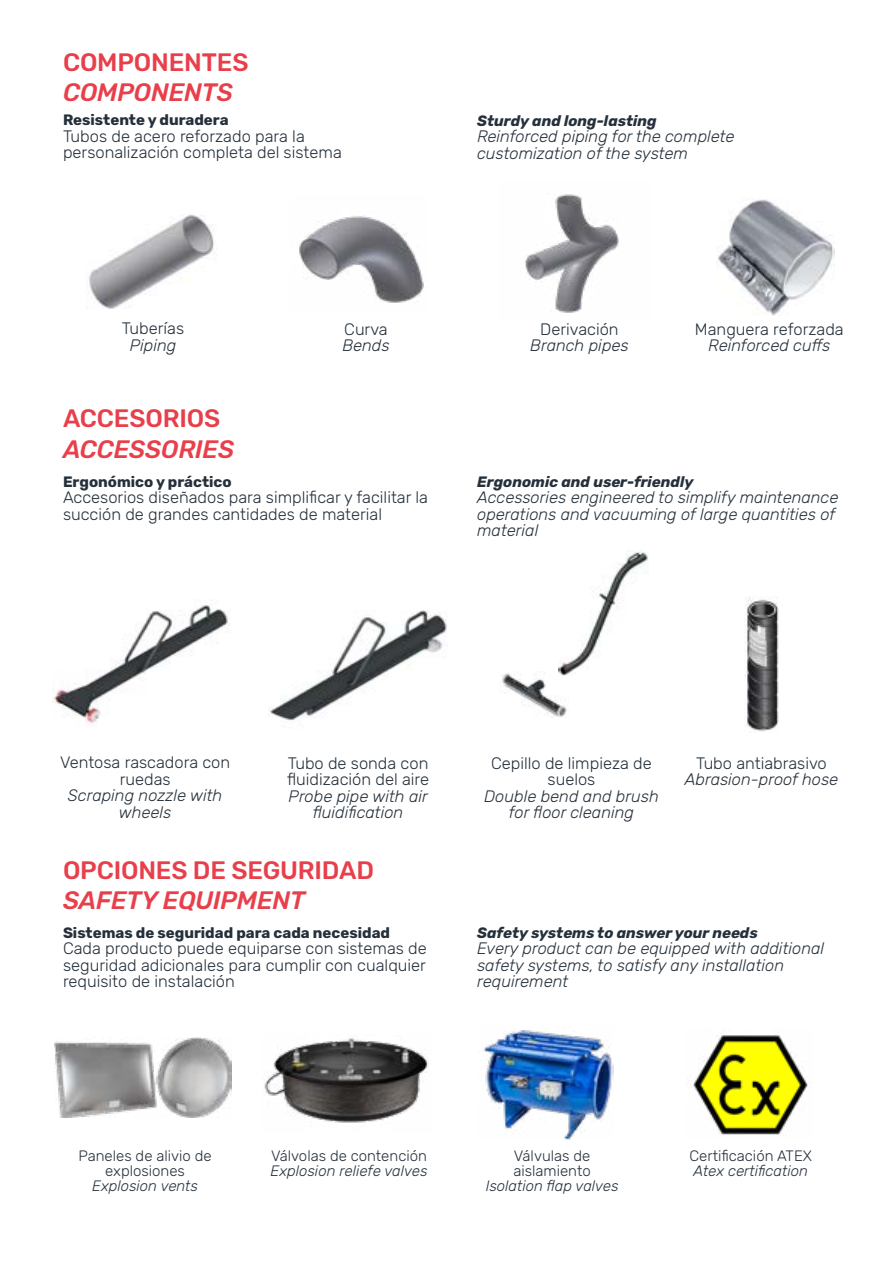
<style>
.page{position:relative;width:893px;height:1263px;background:#fff}
.page>*{position:absolute;margin:0;border:0;box-sizing:border-box;transform-origin:0 0}
.t1{font:500 25.05px "Rubik";letter-spacing:-.005em;color:#e83f4b}
.t2{font:italic 500 25.05px "Rubik";letter-spacing:-.005em;color:#e83f4b}
.t3{font:300 16.5px/16.5px "Rubik";color:#25303b}
.t4{font:italic 300 16.5px/16.5px "Rubik";color:#25303b}
.t5{font:300 15px/15px "Rubik";color:#25303b;text-align:center}
.t6{font:italic 700 15px "Rubik";color:#25303b}
.t7{font:700 15px "Rubik";color:#25303b}
.t8{font:italic 300 15px "Rubik";color:#25303b}
</style>
<div class="page">
<img style="left:55px;top:1038px;width:176px;height:79px">
<img style="left:717px;top:199px;width:117px;height:116px">
<img style="left:87px;top:214px;width:127px;height:95px">
<img style="left:523px;top:194px;width:96px;height:119px">
<img style="left:299px;top:216px;width:125px;height:87px">
<img style="left:264px;top:1038px;width:165px;height:85px">
<img style="left:483px;top:1030px;width:130px;height:110px">
<img style="left:690px;top:1035px;width:118px;height:100px">
<img style="left:52px;top:604px;width:178px;height:122px">
<img style="left:268px;top:610px;width:180px;height:111px">
<img style="left:502px;top:673px;width:65px;height:44px">
<img style="left:558px;top:550px;width:90px;height:125px">
<img style="left:744px;top:597px;width:35px;height:135px">
<h1 class="t1" style="left:63px;top:48px;width:187px">COMPONENTES</h1>
<h1 class="t2" style="left:63px;top:78px;width:171px">COMPONENTS</h1>
<p class="t7" style="left:63px;top:111px;width:167px">Resistente y duradera</p>
<p class="t3" style="left:63px;top:128px;width:280px">Tubos de acero reforzado para la personalización completa del sistema</p>
<p class="t6" style="left:477px;top:112px;width:181px">Sturdy and long-lasting</p>
<p class="t4" style="left:477px;top:129px;width:259px">Reinforced piping for the complete customization of the system</p>
<p class="t3" style="left:122px;top:321px;width:64px">Tuberías</p>
<p class="t4" style="left:130px;top:337px;width:48px">Piping</p>
<h1 class="t1" style="left:63px;top:404px;width:159px">ACCESORIOS</h1>
<h1 class="t2" style="left:63px;top:435px;width:173px">ACCESSORIES</h1>
<p class="t3" style="left:344px;top:321px;width:45px">Curva</p>
<p class="t4" style="left:342px;top:338px;width:49px">Bends</p>
<p class="t7" style="left:63px;top:473px;width:170px">Ergonómico y práctico</p>
<p class="t3" style="left:63px;top:490px;width:366px">Accesorios diseñados para simplificar y facilitar la succión de grandes cantidades de material</p>
<p class="t3" style="left:540px;top:321px;width:80px">Derivación</p>
<p class="t4" style="left:530px;top:338px;width:100px">Branch pipes</p>
<p class="t3" style="left:695px;top:321px;width:150px">Manguera reforzada</p>
<p class="t4" style="left:708px;top:338px;width:124px">Reinforced cuffs</p>
<p class="t6" style="left:477px;top:473px;width:218px">Ergonomic and user-friendly</p>
<p class="t4" style="left:477px;top:490px;width:363px">Accessories engineered to simplify maintenance operations and vacuuming of large quantities of material</p>
<p class="t3" style="left:60px;top:755px;width:172px;text-align:center">Ventosa rascadora con ruedas</p>
<p class="t4" style="left:68px;top:788px;width:156px;text-align:center">Scraping nozzle with wheels</p>
<p class="t3" style="left:287px;top:755px;width:144px">Tubo de sonda con fluidización del aire</p>
<p class="t4" style="left:289px;top:788px;width:141px;text-align:center">Probe pipe with air fluidification</p>
<h1 class="t1" style="left:63px;top:855px;width:312px">OPCIONES DE SEGURIDAD</h1>
<h1 class="t2" style="left:63px;top:886px;width:244px">SAFETY EQUIPMENT</h1>
<p class="t7" style="left:63px;top:924px;width:329px">Sistemas de seguridad para cada necesidad</p>
<p class="t3" style="left:63px;top:941px;width:365px;text-align:justify">Cada producto puede equiparse con sistemas de seguridad adicionales para cumplir con cualquier requisito de instalación</p>
<p class="t3" style="left:491px;top:755px;width:162px;text-align:center">Cepillo de limpieza de suelos</p>
<p class="t4" style="left:484px;top:788px;width:176px;text-align:center">Double bend and brush for floor cleaning</p>
<p class="t3" style="left:696px;top:755px;width:132px">Tubo antiabrasivo</p>
<p class="t4" style="left:685px;top:772px;width:155px">Abrasion-proof hose</p>
<p class="t6" style="left:477px;top:924px;width:282px">Safety systems to answer your needs</p>
<p class="t4" style="left:477px;top:941px;width:348px">Every product can be equipped with additional safety systems, to satisfy any installation requirement</p>
<p class="t5" style="left:78px;top:1148px;width:135px">Paneles de alivio de explosiones</p>
<p class="t8" style="left:92px;top:1177px;width:107px">Explosion vents</p>
<p class="t5" style="left:271px;top:1148px;width:157px">Válvolas de contención</p>
<p class="t8" style="left:271px;top:1162px;width:158px">Explosion reliefe valves</p>
<p class="t5" style="left:513px;top:1148px;width:79px;text-align:left">Válvulas de aislamiento</p>
<p class="t8" style="left:486px;top:1177px;width:134px">Isolation flap valves</p>
<p class="t5" style="left:689px;top:1148px;width:124px">Certificación ATEX</p>
<p class="t8" style="left:694px;top:1162px;width:116px">Atex certification</p>
</div>
